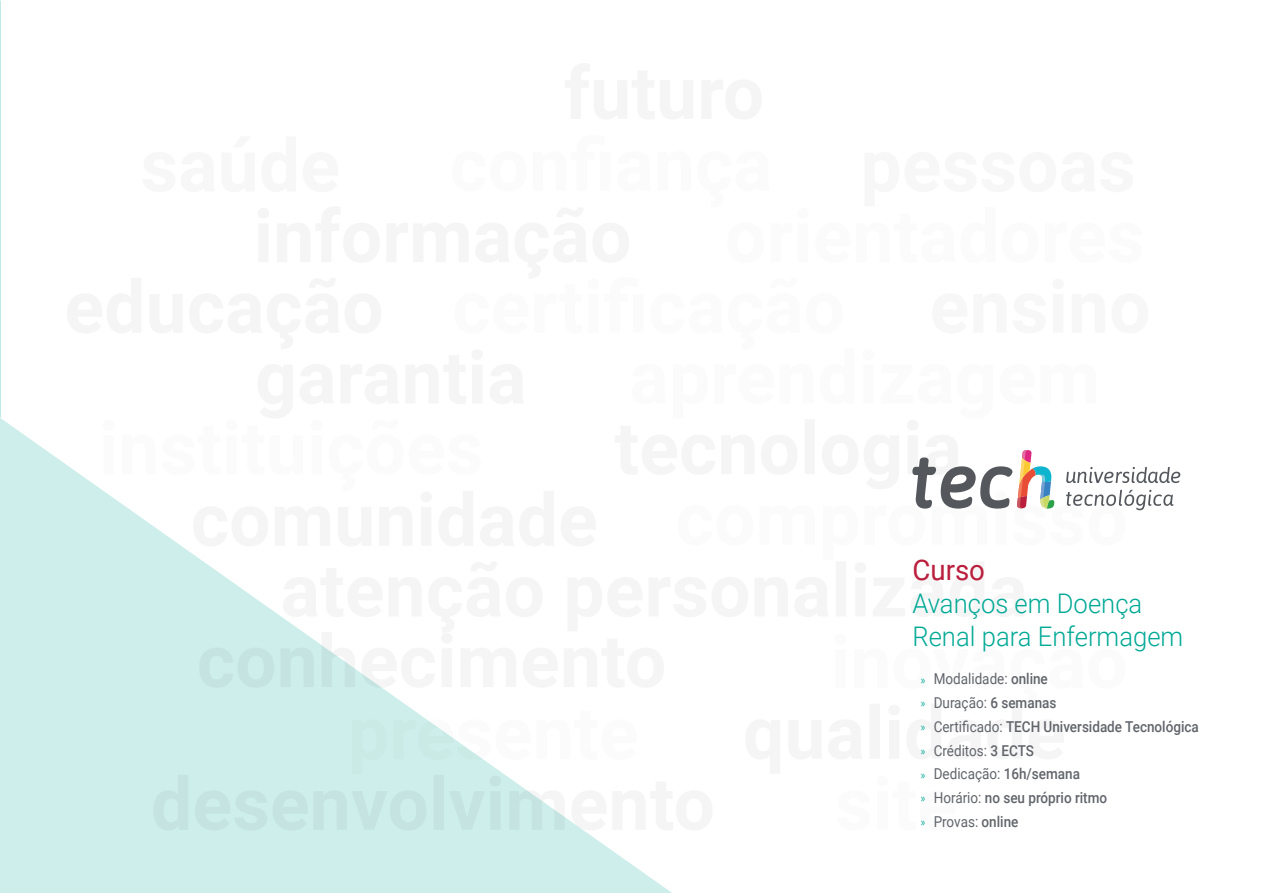
<style>
.page{position:relative;width:1263px;height:893px;background:#fff}
.page>*{position:absolute;margin:0;border:0;box-sizing:border-box;transform-origin:0 0}
.t1{font:28.5px "Roboto";color:#ba1e3c}
.t2{font:300 27px/33px "Roboto";color:#00a996;scale:.95 1}
.t3{font:500 15px/23.7px "Roboto";color:#61646a;scale:.9 1}
.s1{font-family:"Myriad Pro";font-weight:400;font-size:12px;color:#00a996}
.s2{font-weight:400}
</style>
<div class="page">
<svg style="left:0;top:418px;width:672px;height:475px;fill:#cdeeea"></svg>
<svg style="left:67px;top:418px;width:1113px;height:142px"></svg>
<h1 class="t1" style="left:912px;top:550px;width:74px">Curso</h1>
<h2 class="t2" style="left:912px;top:586px;width:287px">Avanços em Doença<br>Renal para Enfermagem</h2>
<p class="t3" style="left:921px;top:667px;width:310px"><span class="s1">»</span> <span class="s2">Modalidade:</span> online<br><span class="s1">»</span> <span class="s2">Duração:</span> 6 semanas<br><span class="s1">»</span> <span class="s2">Certificado:</span> TECH Universidade Tecnológica <span class="s1">»</span> <span class="s2">Créditos:</span> 3 ECTS<br><span class="s1">»</span> <span class="s2">Dedicação:</span> 16h/semana<br><span class="s1">»</span> <span class="s2">Horário:</span> no seu próprio ritmo<br><span class="s1">»</span> <span class="s2">Provas:</span> online</p>
</div>
